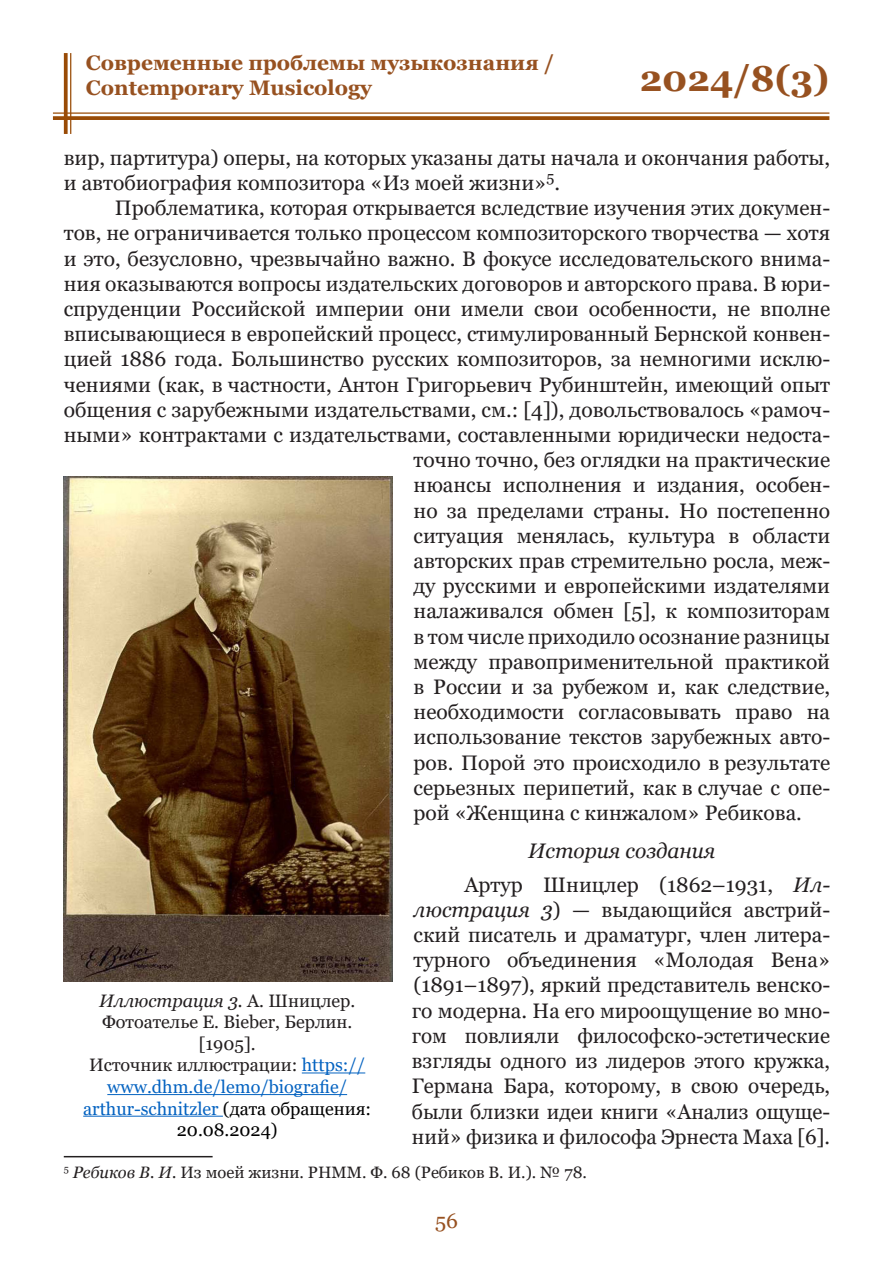
<style>
.page{position:relative;width:893px;height:1263px;background:#fff}
.page>*{position:absolute;margin:0;border:0;box-sizing:border-box;transform-origin:0 0}
.t1{font:700 36px "Georgia";color:#975120}
.t2{font:21px/25.2px "Georgia";color:#231f20}
.t3{font:700 21px/25.2px "Georgia";color:#975120}
.t4{font:italic 21px "Georgia";color:#231f20}
.t5{font:21px "Georgia";color:#975120}
.t6{font:18px/21.6px "Georgia";color:#0563c1;text-align:center}
.t7{font:18px/21.6px "Georgia";color:#231f20;text-align:center}
.t8{font:italic 18px "Georgia";color:#231f20}
.Сноска{font:16.5px "Georgia";color:#231f20}
.s1{font-style:italic}
.s2{font-style:normal}
.s3{color:#231f20}
.s4{color:#000}
</style>
<div class="page">
<hr style="left:53px;top:112px;width:776px;height:2px;background:#994b06">
<svg style="left:53px;top:116px;width:776px;height:4px;background:#9e5514"></svg>
<hr style="left:70px;top:53px;width:1px;height:81px;background:#994b06">
<svg style="left:64px;top:53px;width:4px;height:81px"></svg>
<hr style="left:64px;top:1156px;width:149px;height:1px;background:#231f20">
<hr style="left:302px;top:1072px;width:63px;height:1px;background:#0563c1">
<hr style="left:107px;top:1094px;width:240px;height:1px;background:#0563c1">
<hr style="left:83px;top:1116px;width:140px;height:1px;background:#0563c1">
<img style="left:64px;top:476px;width:328px;height:505px">
<p class="t3" style="left:86px;top:50px;width:470px">Современные проблемы музыкознания /<br>Contemporary Musicology</p>
<h1 class="t1" style="left:640px;top:55px;width:191px">2024/8(3)</h1>
<p class="t2" style="left:64px;top:145px;width:768px">вир, партитура) оперы, на которых указаны даты начала и окончания работы, и автобиография композитора «Из моей жизни»<sup>5</sup>.</p>
<p class="t2" style="left:115px;top:196px;width:717px">Проблематика, которая открывается вследствие изучения этих докумен-</p>
<p class="t2" style="left:64px;top:221px;width:768px">тов, не ограничивается только процессом композиторского творчества — хотя</p>
<p class="t2" style="left:64px;top:246px;width:768px">и это, безусловно, чрезвычайно важно. В фокусе исследовательского внима-</p>
<p class="t2" style="left:64px;top:271px;width:768px">ния оказываются вопросы издательских договоров и авторского права. В юри-</p>
<p class="t2" style="left:64px;top:297px;width:768px">спруденции Российской империи они имели свои особенности, не вполне</p>
<p class="t2" style="left:64px;top:322px;width:768px">вписывающиеся в европейский процесс, стимулированный Бернской конвен-</p>
<p class="t2" style="left:64px;top:347px;width:768px">цией 1886 года. Большинство русских композиторов, за немногими исклю-</p>
<p class="t2" style="left:64px;top:372px;width:768px">чениями (как, в частности, Антон Григорьевич Рубинштейн, имеющий опыт</p>
<p class="t2" style="left:64px;top:397px;width:768px">общения с зарубежными издательствами, см.: [4]), довольствовалось «рамоч-</p>
<p class="t2" style="left:64px;top:423px;width:768px">ными» контрактами с издательствами, составленными юридически недоста-</p>
<p class="t2" style="left:414px;top:448px;width:418px">точно точно, без оглядки на практические</p>
<p class="t2" style="left:414px;top:473px;width:418px">нюансы исполнения и издания, особен-</p>
<p class="t2" style="left:414px;top:498px;width:418px">но за пределами страны. Но постепенно</p>
<p class="t2" style="left:414px;top:523px;width:418px">ситуация менялась, культура в области</p>
<p class="t2" style="left:414px;top:549px;width:418px">авторских прав стремительно росла, меж-</p>
<p class="t2" style="left:414px;top:574px;width:418px">ду русскими и европейскими издателями</p>
<p class="t2" style="left:414px;top:599px;width:418px">налаживался обмен [5], к композиторам</p>
<p class="t2" style="left:414px;top:624px;width:418px">в том числе приходило осознание разницы</p>
<p class="t2" style="left:414px;top:649px;width:418px">между правоприменительной практикой</p>
<p class="t2" style="left:414px;top:675px;width:418px">в России и за рубежом и, как следствие,</p>
<p class="t2" style="left:414px;top:700px;width:418px">необходимости согласовывать право на</p>
<p class="t2" style="left:414px;top:725px;width:418px">использование текстов зарубежных авто-</p>
<p class="t2" style="left:414px;top:750px;width:418px">ров. Порой это происходило в результате</p>
<p class="t2" style="left:414px;top:775px;width:418px">серьезных перипетий, как в случае с опе-</p>
<p class="t2" style="left:414px;top:801px;width:390px">рой «Женщина с кинжалом» Ребикова.</p>
<p class="t4" style="left:528px;top:837px;width:189px">История создания</p>
<p class="t2" style="left:412px;top:872px;width:420px;text-align:justify;text-indent:53px">Артур Шницлер (1862–1931, <span class="s1">Ил&shy;люстрация 3</span>) — выдающийся австрий&shy;ский писатель и драматург, член литера&shy;турного объединения «Молодая Вена» (1891–1897), яркий представитель венско&shy;го модерна. На его мироощущение во мно&shy;гом повлияли философско-эстетические взгляды одного из лидеров этого кружка, Германа Бара, которому, в свою очередь, были близки идеи книги «Анализ ощуще&shy;ний» физика и философа Эрнеста Маха [6].</p>
<p class="Сноска" style="left:64px;top:1162px;width:525px"><sup>5</sup> <span class="s1">Ребиков В. И.</span> Из моей жизни. РНММ. Ф. 68 (Ребиков В. И.). № 78.</p>
<p class="t8" style="left:99px;top:989px;width:258px">Иллюстрация 3. <span class="s2">А. Шницлер.</span></p>
<p class="t7" style="left:102px;top:1011px;width:252px">Фотоателье Е. Bieber, Берлин. [1905].</p>
<p class="t6" style="left:83px;top:1055px;width:290px"><span class="s3">Источник иллюстрации:</span> https:// www.dhm.de/lemo/biografie/ arthur-schnitzler <span class="s4">(дата обращения:<br>20.08.2024)</span></p>
<p class="t5" style="left:435px;top:1207px;width:24px">56</p>
</div>
